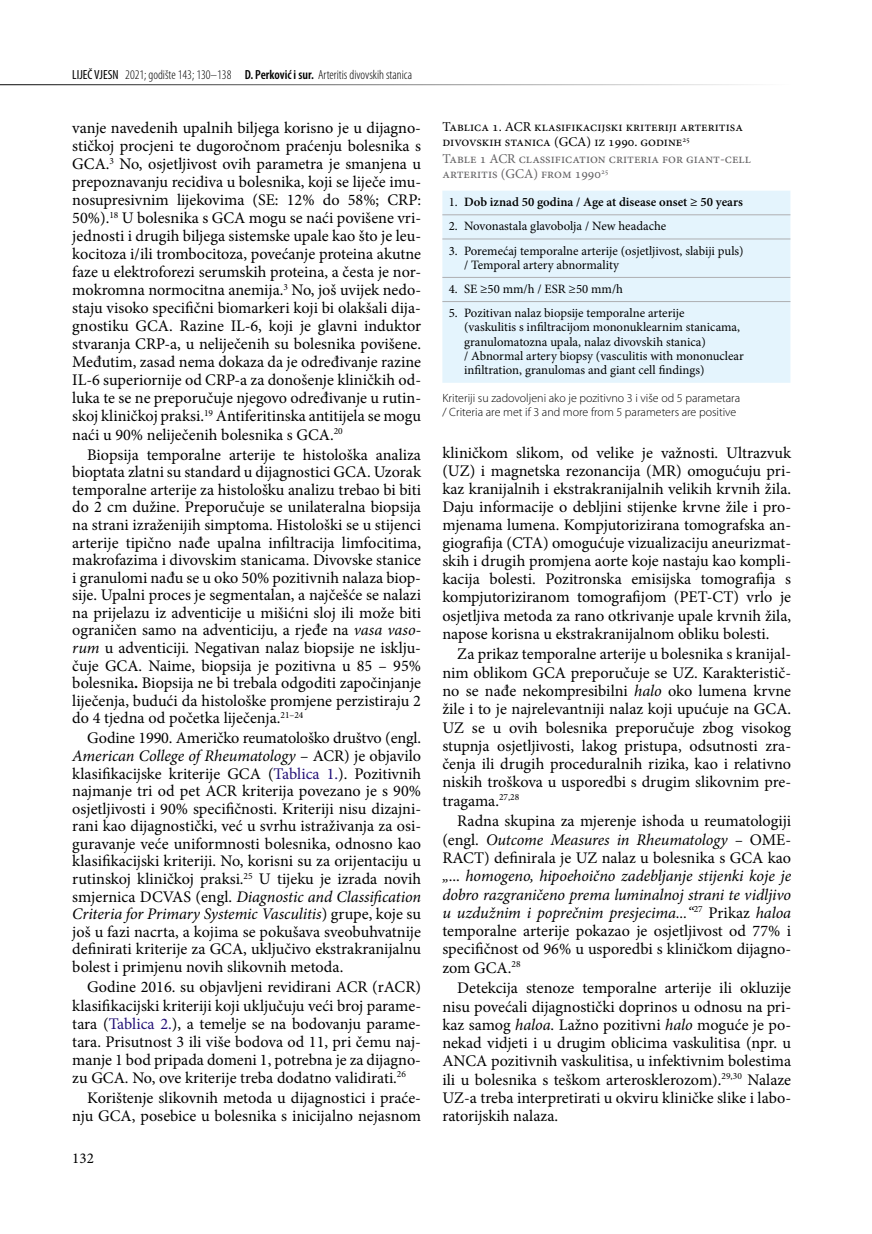
<style>
.page{position:relative;width:872px;height:1234px;background:#fff}
.page>*{position:absolute;margin:0;border:0;box-sizing:border-box;transform-origin:0 0}
.t1{font:16.2px/17.5px "Minion Pro";color:#000;text-align:justify}
.t2{font:15px "Minion Pro";color:#000}
.t3{font:13.5px/15px "Minion Pro";color:#000}
.t4{font:13.5px/15px "Minion Pro";color:#646365}
.t5{font:300 condensed 13.2px "Myriad Pro";color:#000}
.t6{font:12.75px/14.2px "Minion Pro";letter-spacing:-.005em;color:#000}
.t7{font:600 12.75px "Minion Pro";color:#000}
.t8{font:300 12px/14.2px "Myriad Pro";color:#000}
.s1{font-weight:400}
.s2{font-weight:600}
.s3{font-style:italic}
.s4{font-weight:700}
.s5{color:#231177}
</style>
<div class="page">
<hr style="left:0;top:84px;width:791px;height:1px;background:#000">
<div style="left:442px;top:191px;width:348px;height:192px;background:#e4f4fd"></div>
<div style="left:442px;top:215px;width:348px;height:86px;background:#e4f4fd"></div>
<hr style="left:442px;top:214px;width:348px;height:1px;background:#adaeb1">
<hr style="left:442px;top:238px;width:348px;height:1px;background:#adaeb1">
<hr style="left:442px;top:277px;width:348px;height:1px;background:#adaeb1">
<hr style="left:442px;top:301px;width:348px;height:1px;background:#adaeb1">
<p class="t5" style="left:72px;top:67px;width:341px"><span class="s1">LIJEČ VJESN</span> 2021; godište 143; 130–138 <span class="s2">D. Perković i sur.</span> Arteritis divovskih stanica</p>
<p class="t1" style="left:72px;top:119px;width:350px;line-height:18px">vanje navedenih upalnih biljega korisno je u dijagno&shy;stičkoj procjeni te dugoročnom praćenju bolesnika s GCA.<sup>3</sup> No, osjetljivost ovih parametra je smanjena u prepoznavanju recidiva u bolesnika, koji se liječe imu&shy;nosupresivnim lijekovima (SE: 12% do 58%; CRP:<br>50%).<sup>18</sup> U bolesnika s GCA mogu se naći povišene vri&shy;jednosti i drugih biljega sistemske upale kao što je leu&shy;kocitoza i/ili trombocitoza, povećanje proteina akutne faze u elektroforezi serumskih proteina, a česta je nor&shy;mokromna normocitna anemija.<sup>3</sup> No, još uvijek nedo&shy;staju visoko specifični biomarkeri koji bi olakšali dija&shy;gnostiku GCA. Razine IL-6, koji je glavni induktor stvaranja CRP-a, u neliječenih su bolesnika povišene.<br>Međutim, zasad nema dokaza da je određivanje razine IL-6 superiornije od CRP-a za donošenje kliničkih od&shy;luka te se ne preporučuje njegovo određivanje u rutin&shy;skoj kliničkoj praksi.<sup>19</sup> Antiferitinska antitijela se mogu naći u 90% neliječenih bolesnika s GCA.<sup>20</sup></p>
<p class="t1" style="left:72px;top:445px;width:350px;text-align:left;text-indent:15px">Biopsija temporalne arterije te histološka analiza bioptata zlatni su standard u dijagnostici GCA. Uzorak temporalne arterije za histološku analizu trebao bi biti do 2 cm dužine. Preporučuje se unilateralna biopsija na strani izraženijih simptoma. Histološki se u stijenci arterije tipično nađe upalna infiltracija limfocitima, makrofazima i divovskim stanicama. Divovske stanice i granulomi nađu se u oko 50% pozitivnih nalaza biop&shy;sije. Upalni proces je segmentalan, a najčešće se nalazi na prijelazu iz adventicije u mišićni sloj ili može biti ograničen samo na adventiciju, a rjeđe na <span class="s3">vasa vaso&shy;rum</span> u adventiciji. Negativan nalaz biopsije ne isklju&shy;čuje GCA. Naime, biopsija je pozitivna u 85 – 95% bolesnika<span class="s4">.</span> Biopsija ne bi trebala odgoditi započinjanje liječenja, budući da histološke promjene perzistiraju 2 do 4 tjedna od početka liječenja.<sup>21–24</sup></p>
<p class="t1" style="left:72px;top:729px;width:350px;text-indent:15px">Godine 1990. Američko reumatološko društvo (engl.<br><span class="s3">American College of Rheumatology</span> – ACR) je objavilo klasifikacijske kriterije GCA (<span class="s5">Tablica 1.</span>). Pozitivnih najmanje tri od pet ACR kriterija povezano je s 90% osjetljivosti i 90% specifičnosti. Kriteriji nisu dizajni&shy;rani kao dijagnostički, već u svrhu istraživanja za osi&shy;guravanje veće uniformnosti bolesnika, odnosno kao klasifikacijski kriteriji. No, korisni su za orijentaciju u rutinskoj kliničkoj praksi.<sup>25</sup> U tijeku je izrada novih smjernica DCVAS (engl. <span class="s3">Diagnostic and Classification Criteria for Primary Systemic Vasculitis</span>) grupe, koje su još u fazi nacrta, a kojima se pokušava sveobuhvatnije definirati kriterije za GCA, uključivo ekstrakranijalnu bolest i primjenu novih slikovnih metoda.</p>
<p class="t1" style="left:72px;top:978px;width:350px;line-height:18px;text-indent:15px">Godine 2016. su objavljeni revidirani ACR (rACR) klasifikacijski kriteriji koji uključuju veći broj parame&shy;tara (<span class="s5">Tablica 2.</span>), a temelje se na bodovanju parame&shy;tara. Prisutnost 3 ili više bodova od 11, pri čemu naj&shy;manje 1 bod pripada domeni 1, potrebna je za dijagno&shy;zu GCA. No, ove kriterije treba dodatno validirati.<sup>26</sup></p>
<p class="t1" style="left:72px;top:1088px;width:350px;line-height:18px;text-align:right">Korištenje slikovnih metoda u dijagnostici i praće&shy;nju GCA, posebice u bolesnika s inicijalno nejasnom</p>
<p class="t2" style="left:72px;top:1147px;width:23px">132</p>
<p class="t3" style="left:442px;top:119px;width:302px">Tablica 1. ACR klasifikacijski kriteriji arteritisa divovskih stanica (GCA) iz 1990. godine<sup>25</sup></p>
<p class="t4" style="left:442px;top:151px;width:310px">Table 1 ACR classification criteria for giant-cell arteritis (GCA) from 1990<sup>25</sup></p>
<p class="t7" style="left:449px;top:193px;width:295px"><span class="s1">1.</span> Dob iznad 50 godina / Age at disease onset ≥ 50 years</p>
<p class="t6" style="left:449px;top:219px;width:219px">2. Novonastala glavobolja / New headache</p>
<p class="t6" style="left:464px;top:243px;width:281px;text-indent:-15px">3. Poremećaj temporalne arterije (osjetljivost, slabiji puls) / Temporal artery abnormality</p>
<p class="t6" style="left:449px;top:282px;width:176px">4. SE ≥50 mm/h / ESR ≥50 mm/h</p>
<p class="t6" style="left:464px;top:306px;width:281px;text-indent:-15px">5. Pozitivan nalaz biopsije temporalne arterije<br>(vaskulitis s infiltracijom mononuklearnim stanicama, granulomatozna upala, nalaz divovskih stanica)<br>/ Abnormal artery biopsy (vasculitis with mononuclear infiltration, granulomas and giant cell findings)</p>
<p class="t8" style="left:442px;top:390px;width:299px">Kriteriji su zadovoljeni ako je pozitivno 3 i više od 5 parametara / Criteria are met if 3 and more from 5 parameters are positive</p>
<p class="t1" style="left:442px;top:443px;width:350px;line-height:18.1px">kliničkom slikom, od velike je važnosti. Ultrazvuk (UZ) i magnetska rezonancija (MR) omogućuju pri&shy;kaz kranijalnih i ekstrakranijalnih velikih krvnih žila.<br>Daju informacije o debljini stijenke krvne žile i pro&shy;mjenama lumena. Kompjutorizirana tomografska an&shy;giografija (CTA) omogućuje vizualizaciju aneurizmat&shy;skih i drugih promjena aorte koje nastaju kao kompli&shy;kacija bolesti. Pozitronska emisijska tomografija s kompjutoriziranom tomografijom (PET-CT) vrlo je osjetljiva metoda za rano otkrivanje upale krvnih žila, napose korisna u ekstrakranijalnom obliku bolesti.</p>
<p class="t1" style="left:442px;top:645px;width:350px;line-height:18.3px;text-indent:15px">Za prikaz temporalne arterije u bolesnika s kranijal&shy;nim oblikom GCA preporučuje se UZ. Karakteristič&shy;no se nađe nekompresibilni <span class="s3">halo</span> oko lumena krvne žile i to je najrelevantniji nalaz koji upućuje na GCA.<br>UZ se u ovih bolesnika preporučuje zbog visokog stupnja osjetljivosti, lakog pristupa, odsutnosti zra&shy;čenja ili drugih proceduralnih rizika, kao i relativno niskih troškova u usporedbi s drugim slikovnim pre&shy;tragama.<sup>27,28</sup></p>
<p class="t1" style="left:442px;top:812px;width:350px;line-height:18.3px;text-indent:15px">Radna skupina za mjerenje ishoda u reumatologiji (engl. <span class="s3">Outcome Measures in Rheumatology –</span> OME-RACT) definirala je UZ nalaz u bolesnika s GCA kao <span class="s3">„</span>... <span class="s3">homogeno, hipoehoično zadebljanje stijenki koje je dobro razgraničeno prema luminalnoj strani te vidljivo u uzdužnim i poprečnim presjecima...“</span><sup>27</sup> Prikaz <span class="s3">haloa </span>temporalne arterije pokazao je osjetljivost od 77% i specifičnost od 96% u usporedbi s kliničkom dijagno&shy;zom GCA.<sup>28</sup></p>
<p class="t1" style="left:442px;top:978px;width:350px;line-height:18.3px;text-indent:15px">Detekcija stenoze temporalne arterije ili okluzije nisu povećali dijagnostički doprinos u odnosu na pri&shy;kaz samog <span class="s3">haloa</span>. Lažno pozitivni <span class="s3">halo</span> moguće je po&shy;nekad vidjeti i u drugim oblicima vaskulitisa (npr. u ANCA pozitivnih vaskulitisa, u infektivnim bolestima ili u bolesnika s teškom arterosklerozom).<sup>29,30</sup> Nalaze UZ-a treba interpretirati u okviru kliničke slike i labo&shy;ratorijskih nalaza.</p>
</div>
